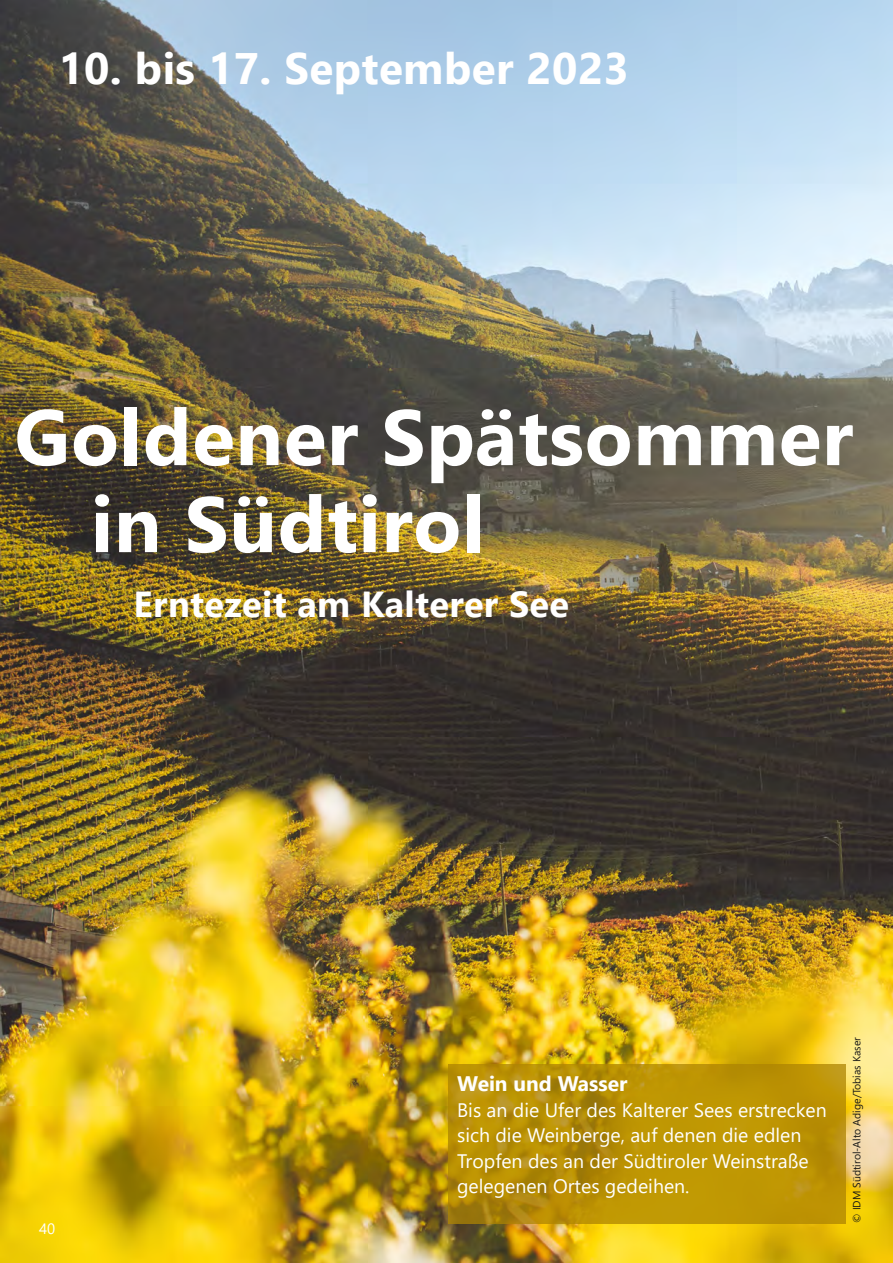
<style>
.page{position:relative;width:893px;height:1263px;background:#fff}
.page>*{position:absolute;margin:0;border:0;box-sizing:border-box;transform-origin:0 0}
.t1{font:700 78.45px/87px "Segoe UI";letter-spacing:.01em;color:#fff}
.t2{font:700 43.95px "Segoe UI";letter-spacing:.01em;color:#fff}
.t3{font:700 36.15px "Segoe UI";letter-spacing:.01em;color:#fff}
.t4{font:700 21px "Segoe UI";color:#fff}
.t5{font:19.5px/25.5px "Segoe UI";color:#fff}
.t6{font:15px "Segoe UI";color:#fff}
.t7{font:10.5px "Segoe UI";color:#171715}
</style>
<div class="page">
<img style="left:0;top:0;width:893px;height:1263px">
<div style="left:449px;top:1064px;width:397px;height:160px;background:#ad8403;opacity:.75"></div>
<h2 class="t2" style="left:58px;top:52px;width:572px">10. bis 17. September 2023</h2>
<h1 class="t1" style="left:91px;top:401px;width:764px;text-indent:-76px">Goldener Spätsommer in Südtirol</h1>
<h3 class="t3" style="left:134px;top:590px;width:437px">Erntezeit am Kalterer See</h3>
<p class="t6" style="left:39px;top:1223px;width:18px">40</p>
<p class="t4" style="left:457px;top:1076px;width:172px">Wein und Wasser</p>
<p class="t5" style="left:457px;top:1099px;width:371px">Bis an die Ufer des Kalterer Sees erstrecken sich die Weinberge, auf denen die edlen Tropfen des an der Südtiroler Weinstraße gelegenen Ortes gedeihen.</p>
<p class="t7" style="left:853px;top:1222px;width:187px;rotate:-90deg">© IDM Südtirol-Alto Adige/Tobias Kaser</p>
</div>
